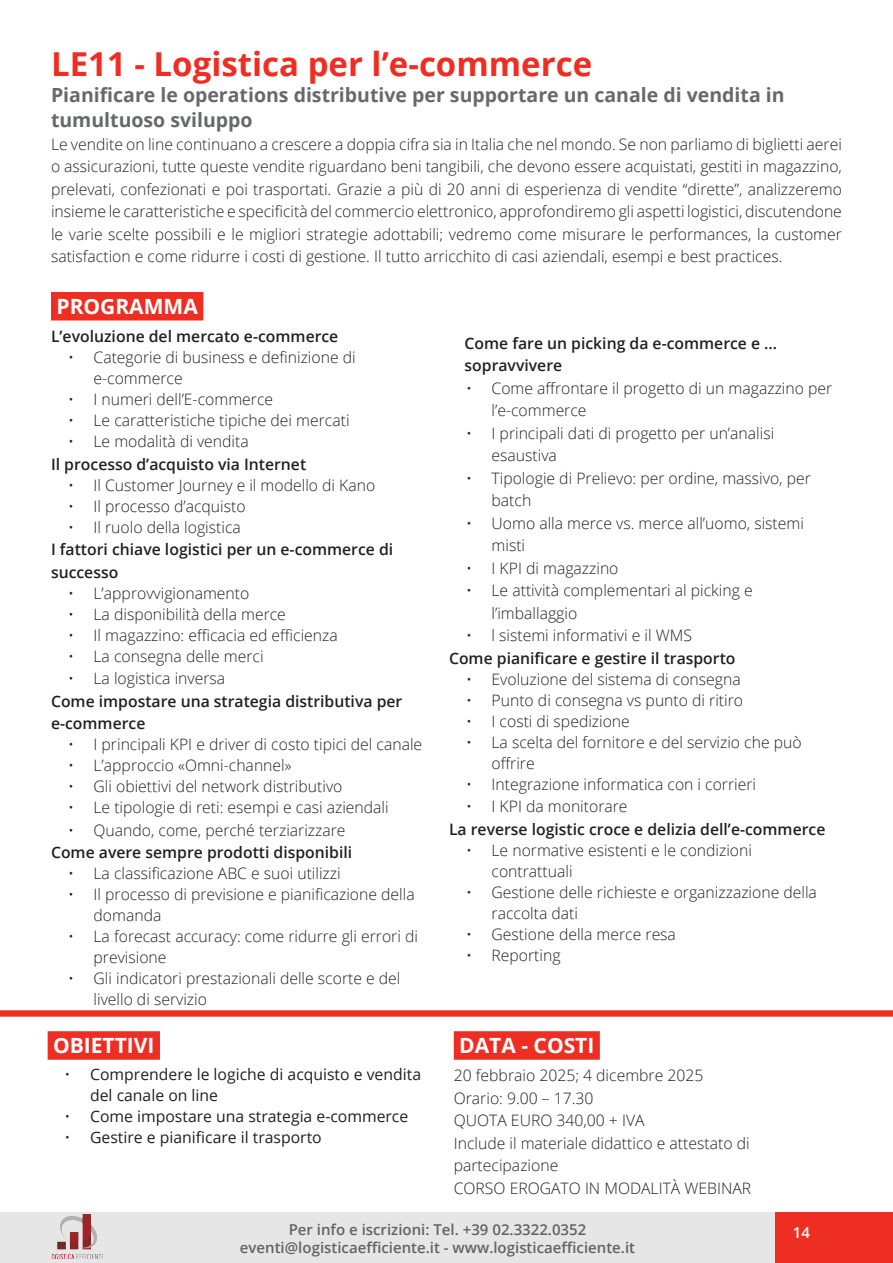
<style>
.page{position:relative;width:893px;height:1263px;background:#fff}
.page>*{position:absolute;margin:0;border:0;box-sizing:border-box;transform-origin:0 0}
.titolo_grigio{font:700 33px "Open Sans";color:#ee2e22}
.t1{font:700 21px "Open Sans";color:#fff}
.titolo_grigio-2{font:700 19.5px/25.5px "Open Sans";color:#66696a}
.paragrafo-corso{font:300 15.75px/22.5px "Open Sans";color:#231f20}
.Elenco_puntato_scheda{font:600 15.75px/22.5px "Open Sans";color:#231f20}
.t2{font:15.75px/21px "Open Sans";color:#231f20}
.t3{font:600 15px/18px "Open Sans";color:#636366;text-align:center}
.t4{font:600 15px "Open Sans";color:#fff}
.s1{font-weight:300}
</style>
<div class="page">
<div style="left:0;top:1212px;width:893px;height:51px;background:#e6e6e6"></div>
<img style="left:51px;top:1215px;width:52px;height:44px">
<div style="left:776px;top:1212px;width:117px;height:51px;background:#ee2e22"></div>
<div style="left:0;top:1010px;width:893px;height:7px;background:#ee2e22"></div>
<div style="left:51px;top:292px;width:152px;height:28px;background:#ee2e22"></div>
<div style="left:48px;top:1031px;width:112px;height:29px;background:#ee2e22"></div>
<div style="left:454px;top:1031px;width:146px;height:29px;background:#ee2e22"></div>
<p class="titolo_grigio" style="left:51px;top:41px;width:543px">LE11 - Logistica per l’e-commerce</p>
<p class="titolo_grigio-2" style="left:51px;top:81px;width:735px">Pianificare le operations distributive per supportare un canale di vendita in tumultuoso sviluppo</p>
<p class="paragrafo-corso" style="left:51px;top:132px;width:792px;text-align:justify">Le vendite on line continuano a crescere a doppia cifra sia in Italia che nel mondo. Se non parliamo di biglietti aerei o assicurazioni, tutte queste vendite riguardano beni tangibili, che devono essere acquistati, gestiti in magazzino, prelevati, confezionati e poi trasportati. Grazie a più di 20 anni di esperienza di vendite “dirette”, analizzeremo insieme le caratteristiche e specificità del commercio elettronico, approfondiremo gli aspetti logistici, discutendone le varie scelte possibili e le migliori strategie adottabili; vedremo come misurare le performances, la customer satisfaction e come ridurre i costi di gestione. Il tutto arricchito di casi aziendali, esempi e best practices.</p>
<p class="t1" style="left:56px;top:291px;width:143px">PROGRAMMA</p>
<p class="Elenco_puntato_scheda" style="left:51px;top:325px;width:289px">L’evoluzione del mercato e-commerce</p>
<p class="paragrafo-corso" style="left:94px;top:347px;width:264px;line-height:21px;text-indent:-26px">• Categorie di business e definizione di e-commerce</p>
<p class="paragrafo-corso" style="left:68px;top:388px;width:207px">• I numeri dell’E-commerce</p>
<p class="paragrafo-corso" style="left:68px;top:409px;width:283px">• Le caratteristiche tipiche dei mercati</p>
<p class="paragrafo-corso" style="left:68px;top:430px;width:182px">• Le modalità di vendita</p>
<p class="Elenco_puntato_scheda" style="left:51px;top:452px;width:257px">Il processo d’acquisto via Internet</p>
<p class="paragrafo-corso" style="left:68px;top:473px;width:309px">• Il Customer Journey e il modello di Kano</p>
<p class="paragrafo-corso" style="left:68px;top:494px;width:179px">• Il processo d’acquisto</p>
<p class="paragrafo-corso" style="left:68px;top:515px;width:174px">• Il ruolo della logistica</p>
<p class="Elenco_puntato_scheda" style="left:51px;top:538px;width:344px">I fattori chiave logistici per un e-commerce di successo</p>
<p class="paragrafo-corso" style="left:68px;top:581px;width:183px">• L’approvvigionamento</p>
<p class="paragrafo-corso" style="left:68px;top:602px;width:219px">• La disponibilità della merce</p>
<p class="paragrafo-corso" style="left:68px;top:623px;width:271px">• Il magazzino: efficacia ed efficienza</p>
<p class="paragrafo-corso" style="left:68px;top:644px;width:197px">• La consegna delle merci</p>
<p class="paragrafo-corso" style="left:68px;top:667px;width:159px">• La logistica inversa</p>
<p class="Elenco_puntato_scheda" style="left:51px;top:689px;width:353px">Come impostare una strategia distributiva per e-commerce</p>
<p class="paragrafo-corso" style="left:68px;top:733px;width:356px">• I principali KPI e driver di costo tipici del canale</p>
<p class="paragrafo-corso" style="left:68px;top:754px;width:225px">• L’approccio «Omni-channel»</p>
<p class="paragrafo-corso" style="left:68px;top:775px;width:276px">• Gli obiettivi del network distributivo</p>
<p class="paragrafo-corso" style="left:68px;top:796px;width:322px">• Le tipologie di reti: esempi e casi aziendali</p>
<p class="paragrafo-corso" style="left:68px;top:818px;width:279px">• Quando, come, perché terziarizzare</p>
<p class="Elenco_puntato_scheda" style="left:51px;top:841px;width:303px">Come avere sempre prodotti disponibili</p>
<p class="paragrafo-corso" style="left:68px;top:862px;width:274px">• La classificazione ABC e suoi utilizzi</p>
<p class="paragrafo-corso" style="left:94px;top:884px;width:323px;line-height:21px;text-indent:-26px">• Il processo di previsione e pianificazione della domanda</p>
<p class="paragrafo-corso" style="left:94px;top:926px;width:326px;line-height:21px;text-indent:-26px">• La forecast accuracy: come ridurre gli errori di previsione</p>
<p class="paragrafo-corso" style="left:94px;top:968px;width:308px;line-height:21px;text-indent:-26px">• Gli indicatori prestazionali delle scorte e del livello di servizio</p>
<p class="t1" style="left:53px;top:1030px;width:103px">OBIETTIVI</p>
<p class="t2" style="left:90px;top:1063px;width:332px;text-indent:-26px"><span class="s1">•</span> Comprendere le logiche di acquisto e vendita del canale on line</p>
<p class="t2" style="left:65px;top:1105px;width:345px"><span class="s1">•</span> Come impostare una strategia e-commerce</p>
<p class="t2" style="left:65px;top:1126px;width:259px"><span class="s1">•</span> Gestire e pianificare il trasporto</p>
<p class="Elenco_puntato_scheda" style="left:465px;top:331px;width:314px">Come fare un picking da e-commerce e ... sopravvivere</p>
<p class="paragrafo-corso" style="left:492px;top:376px;width:342px;text-indent:-26px">• Come affrontare il progetto di un magazzino per l’e-commerce</p>
<p class="paragrafo-corso" style="left:492px;top:421px;width:284px;text-indent:-26px">• I principali dati di progetto per un’analisi esaustiva</p>
<p class="paragrafo-corso" style="left:492px;top:466px;width:321px;text-indent:-26px">• Tipologie di Prelievo: per ordine, massivo, per batch</p>
<p class="paragrafo-corso" style="left:492px;top:511px;width:314px;text-indent:-26px">• Uomo alla merce vs. merce all’uomo, sistemi misti</p>
<p class="paragrafo-corso" style="left:466px;top:556px;width:154px">• I KPI di magazzino</p>
<p class="paragrafo-corso" style="left:492px;top:579px;width:263px;text-indent:-26px">• Le attività complementari al picking e l’imballaggio</p>
<p class="paragrafo-corso" style="left:466px;top:624px;width:227px">• l sistemi informativi e il WMS</p>
<p class="Elenco_puntato_scheda" style="left:449px;top:646px;width:288px">Come pianificare e gestire il trasporto</p>
<p class="paragrafo-corso" style="left:466px;top:667px;width:276px">• Evoluzione del sistema di consegna</p>
<p class="paragrafo-corso" style="left:466px;top:688px;width:279px">• Punto di consegna vs punto di ritiro</p>
<p class="paragrafo-corso" style="left:466px;top:709px;width:165px">• I costi di spedizione</p>
<p class="paragrafo-corso" style="left:492px;top:731px;width:312px;line-height:21px;text-indent:-26px">• La scelta del fornitore e del servizio che può offrire</p>
<p class="paragrafo-corso" style="left:466px;top:772px;width:292px">• Integrazione informatica con i corrieri</p>
<p class="paragrafo-corso" style="left:466px;top:795px;width:163px">• I KPI da monitorare</p>
<p class="Elenco_puntato_scheda" style="left:449px;top:817px;width:378px">La reverse logistic croce e delizia dell’e-commerce</p>
<p class="paragrafo-corso" style="left:492px;top:839px;width:262px;line-height:21px;text-indent:-26px">• Le normative esistenti e le condizioni contrattuali</p>
<p class="paragrafo-corso" style="left:492px;top:881px;width:327px;line-height:21px;text-indent:-26px">• Gestione delle richieste e organizzazione della raccolta dati</p>
<p class="paragrafo-corso" style="left:466px;top:922px;width:211px">• Gestione della merce resa</p>
<p class="paragrafo-corso" style="left:466px;top:943px;width:96px">• Reporting</p>
<p class="t1" style="left:459px;top:1030px;width:137px">DATA - COSTI</p>
<p class="paragrafo-corso" style="left:454px;top:1064px;width:297px">20 febbraio 2025; 4 dicembre 2025<br>Orario: 9.00 – 17.30<br>QUOTA EURO 340,00 + IVA<br>Include il materiale didattico e attestato di partecipazione</p>
<p class="paragrafo-corso" style="left:454px;top:1176px;width:299px">CORSO EROGATO IN MODALITÀ WEBINAR</p>
<p class="t3" style="left:240px;top:1220px;width:397px">Per info e iscrizioni: Tel. +39 02.3322.0352 eventi@logisticaefficiente.it - www.logisticaefficiente.it</p>
<p class="t4" style="left:793px;top:1222px;width:19px">14</p>
</div>
